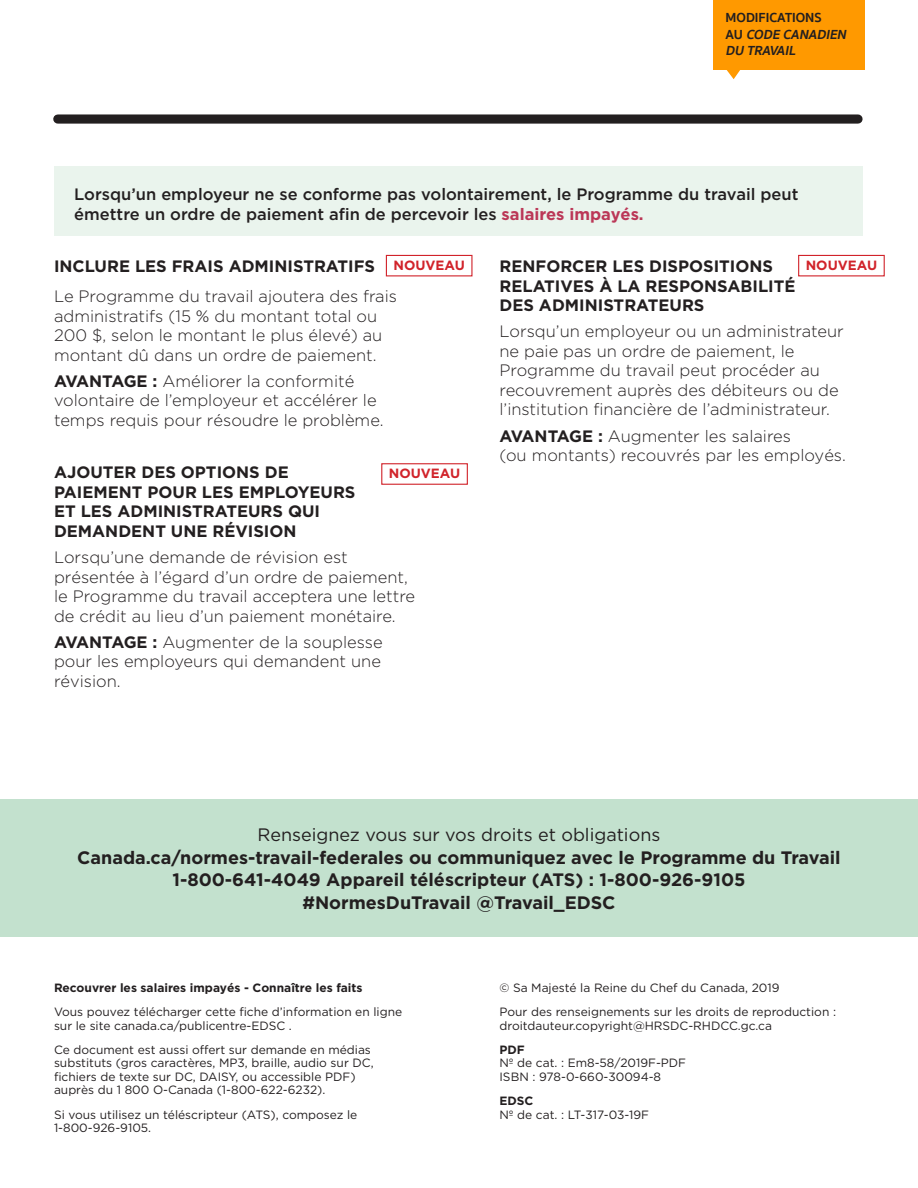
<style>
.page{position:relative;width:918px;height:1188px;background:#fff}
.page>*{position:absolute;margin:0;border:0;box-sizing:border-box;transform-origin:0 0}
.t1{font:700 18px "Gotham";color:#231f20}
.t2{font:18px "Gotham";color:#231f20}
.t3{font:300 16.5px/19.5px "Gotham";color:#231f20}
.t4{font:700 16.5px/19.5px "Gotham";color:#231f20}
.t5{font:500 16.5px/19.5px "Gotham";color:#231f20}
.t6{font:italic 700 13.5px/16.5px "Sukhumvit Set";color:#231f20}
.t7{font:700 13.35px "Gotham";color:#d1232a}
.Imprint_info{font:12px/13.5px "Gotham";color:#231f20}
.Imprint_info-2{font:700 12px "Gotham";color:#231f20}
.s1{font-style:normal}
.s2{font-weight:700;color:#bb3757}
.s3{font-weight:700}
</style>
<div class="page">
<div style="left:54px;top:166px;width:809px;height:69px;background:#eaf4ed"></div>
<div style="left:0;top:799px;width:918px;height:138px;background:#c3e1ce"></div>
<div style="left:713px;top:0;width:152px;height:69px;background:#f90"></div>
<svg style="left:724px;top:69px;width:18px;height:10px"></svg>
<div style="left:58px;top:114px;width:800px;height:10px;background:#231f20"></div>
<div style="left:386px;top:255px;width:86px;height:21px;border:1px solid #d1232a"></div>
<div style="left:381px;top:463px;width:87px;height:22px;border:1px solid #d1232a"></div>
<div style="left:798px;top:255px;width:87px;height:21px;border:1px solid #d1232a"></div>
<p class="t6" style="left:726px;top:10px;width:126px"><span class="s1">MODIFICATIONS<br>A U</span> CODE CANADIEN<br>DU TRAVAIL</p>
<p class="t5" style="left:74px;top:184px;width:726px">Lorsqu’un employeur ne se conforme pas volontairement, le Programme du travail peut émettre un ordre de paiement afin de percevoir les <span class="s2">salaires impayés.</span></p>
<p class="t3" style="left:54px;top:251px;width:345px;line-height:30px"><span class="s3">INCLURE LES FRAIS ADMINISTRATIFS<br></span>Le Programme du travail ajoutera des frais</p>
<p class="t3" style="left:54px;top:306px;width:330px">administratifs (15 % du montant total ou<br>200 $, selon le montant le plus élevé) au montant dû dans un ordre de paiement.</p>
<p class="t3" style="left:54px;top:371px;width:331px"><span class="s3">AVANTAGE :</span> Améliorer la conformité volontaire de l’employeur et accélérer le temps requis pour résoudre le problème.</p>
<p class="t4" style="left:54px;top:462px;width:303px">AJOUTER DES OPTIONS DE<br>PAIEMENT POUR LES EMPLOYEURS<br>ET LES ADMINISTRATEURS QUI<br>DEMANDENT UNE RÉVISION</p>
<p class="t3" style="left:54px;top:547px;width:363px">Lorsqu’une demande de révision est présentée à l’égard d’un ordre de paiement, le Programme du travail acceptera une lettre de crédit au lieu d’un paiement monétaire.</p>
<p class="t3" style="left:54px;top:632px;width:330px;text-align:justify"><span class="s3">AVANTAGE :</span> Augmenter de la souplesse pour les employeurs qui demandent une révision.</p>
<p class="t4" style="left:500px;top:256px;width:298px">RENFORCER LES DISPOSITIONS<br>RELATIVES À LA RESPONSABILITÉ<br>DES ADMINISTRATEURS</p>
<p class="t3" style="left:500px;top:322px;width:346px">Lorsqu’un employeur ou un administrateur ne paie pas un ordre de paiement, le Programme du travail peut procéder au recouvrement auprès des débiteurs ou de l’institution financière de l’administrateur.</p>
<p class="t3" style="left:500px;top:426px;width:348px"><span class="s3">AVANTAGE :</span> Augmenter les salaires<br>(ou montants) recouvrés par les employés.</p>
<p class="t7" style="left:393px;top:257px;width:73px">NOUVEAU</p>
<p class="t7" style="left:806px;top:257px;width:73px">NOUVEAU</p>
<p class="t7" style="left:389px;top:466px;width:73px">NOUVEAU</p>
<p class="t2" style="left:258px;top:825px;width:404px">Renseignez vous sur vos droits et obligations</p>
<p class="t1" style="left:77px;top:847px;width:765px">Canada.ca/normes-travail-federales ou communiquez avec le Programme du Travail</p>
<p class="t1" style="left:172px;top:869px;width:575px">1-800-641-4049 Appareil téléscripteur (ATS) : 1-800-926-9105</p>
<p class="t1" style="left:302px;top:892px;width:315px">#NormesDuTravail @Travail_EDSC</p>
<p class="Imprint_info-2" style="left:54px;top:981px;width:310px">Recouvrer les salaires impayés - Connaître les faits</p>
<p class="Imprint_info" style="left:54px;top:1005px;width:350px">Vous pouvez télécharger cette fiche d’information en ligne sur le site canada.ca/publicentre-EDSC .</p>
<p class="Imprint_info" style="left:54px;top:1043px;width:321px">Ce document est aussi offert sur demande en médias substituts (gros caractères, MP3, braille, audio sur DC, fichiers de texte sur DC, DAISY, ou accessible PDF) auprès du 1 800 O-Canada (1-800-622-6232).</p>
<p class="Imprint_info" style="left:54px;top:1107px;width:305px">Si vous utilisez un téléscripteur (ATS), composez le<br>1-800-926-9105.</p>
<p class="Imprint_info" style="left:500px;top:981px;width:282px">© Sa Majesté la Reine du Chef du Canada, 2019</p>
<p class="Imprint_info" style="left:500px;top:1005px;width:338px">Pour des renseignements sur les droits de reproduction : droitdauteur.copyright@HRSDC-RHDCC.gc.ca</p>
<p class="Imprint_info" style="left:500px;top:1043px;width:188px"><span class="s3">PDF<br></span>Nº de cat. : Em8-58/2019F-PDF<br>ISBN : 978-0-660-30094-8</p>
<p class="Imprint_info" style="left:500px;top:1094px;width:151px"><span class="s3">EDSC<br></span>Nº de cat. : LT-317-03-19F</p>
</div>
